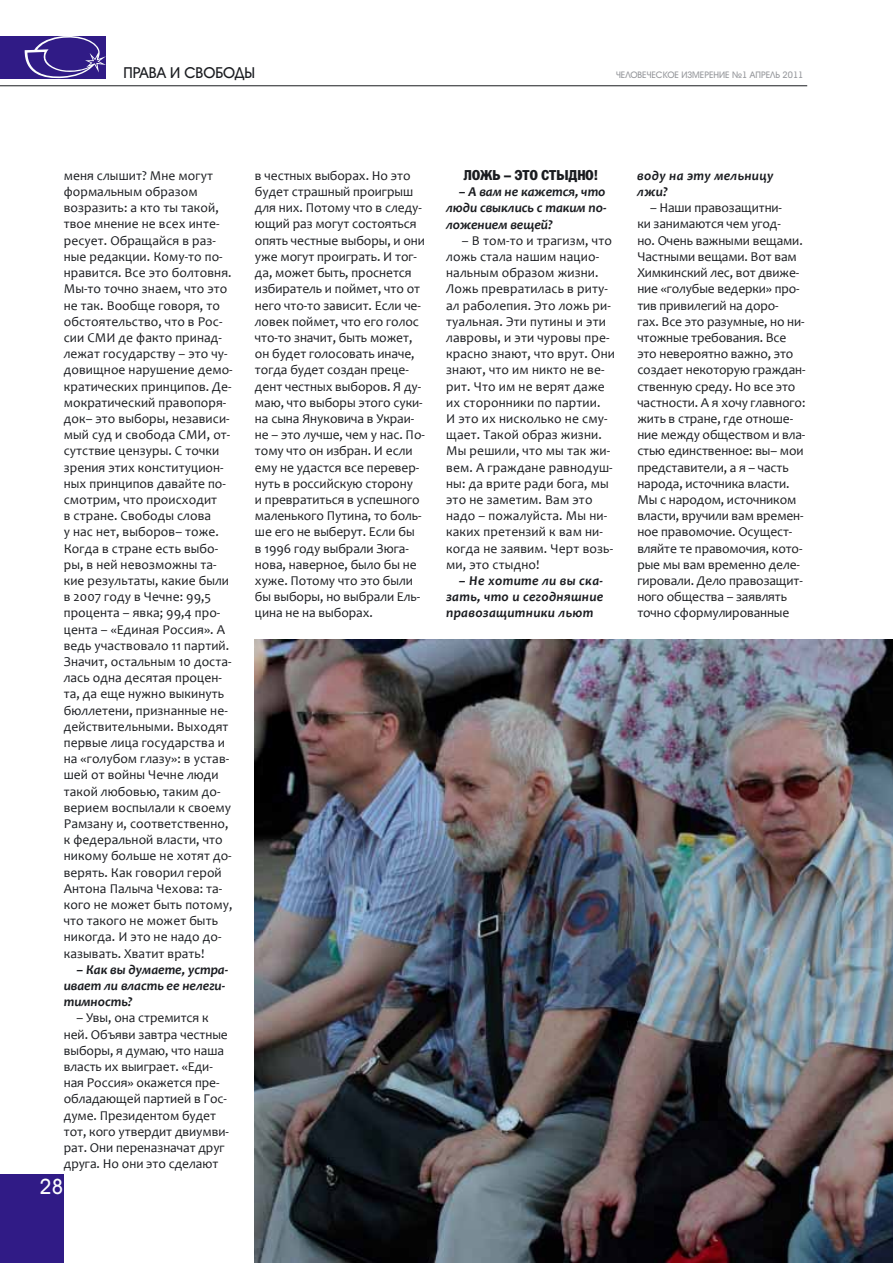
<style>
.page{position:relative;width:893px;height:1263px;background:#fff}
.page>*{position:absolute;margin:0;border:0;box-sizing:border-box;transform-origin:0 0}
.t1{font:21px "ez Avante";color:#fcfefe}
.t2{font:15px "ez Avante";color:#1a1c20}
.t3{font:13.95px "ez Fagot";color:#1a1c20}
.t4{font:13.5px/16.2px "Candara";letter-spacing:.005em;color:#1a1c20}
.t5{font:italic 700 13.5px/16.2px "Candara";color:#1a1c20;text-align:justify}
.t6{font:italic 700 13.5px/16.2px "Candara";letter-spacing:.025em;color:#1a1c20}
.t7{font:9px "ez Avante";color:#96989c}
</style>
<div class="page">
<hr style="left:0;top:85px;width:807px;height:1px;background:#1a1c20">
<div style="left:0;top:36px;width:106px;height:42px;background:#301b86"></div>
<svg style="left:24px;top:36px;width:82px;height:43px"></svg>
<img style="left:255px;top:640px;width:638px;height:623px">
<div style="left:0;top:1174px;width:64px;height:89px;background:#301b86"></div>
<p class="t2" style="left:124px;top:64px;width:133px">права и свободы</p>
<p class="t7" style="left:616px;top:70px;width:189px">человеческое измерение №1 апрель 2011</p>
<p class="t4" style="left:64px;top:167px;width:170px">меня слышит? Мне могут формальным образом возразить: а кто ты такой, твое мнение не всех инте&shy;ресует. Обращайся в раз&shy;ные редакции. Кому-то по&shy;нравится. Все это болтовня.<br>Мы-то точно знаем, что это не так. Вообще говоря, то обстоятельство, что в Рос&shy;сии СМИ де факто принад&shy;лежат государству – это чу&shy;довищное нарушение демо&shy;кратических принципов. Де&shy;мократический правопоря&shy;док– это выборы, независи&shy;мый суд и свобода СМИ, от&shy;сутствие цензуры. С точки зрения этих конституцион&shy;ных принципов давайте по&shy;смотрим, что происходит<br>в стране. Свободы слова<br>у нас нет, выборов– тоже.<br>Когда в стране есть выбо&shy;ры, в ней невозможны та&shy;кие результаты, какие были в 2007 году в Чечне: 99,5 процента – явка; 99,4 про&shy;цента – «Единая Россия». А ведь участвовало 11 партий.<br>Значит, остальным 10 доста&shy;лась одна десятая процен&shy;та, да еще нужно выкинуть бюллетени, признанные не&shy;действительными. Выходят первые лица государства и на «голубом глазу»: в устав&shy;шей от войны Чечне люди такой любовью, таким до&shy;верием воспылали к своему<br>Рамзану и, соответственно, к федеральной власти, что никому больше не хотят до&shy;верять. Как говорил герой<br>Антона Палыча Чехова: та&shy;кого не может быть потому, что такого не может быть никогда. И это не надо до&shy;казывать. Хватит врать!</p>
<p class="t5" style="left:64px;top:961px;width:166px;text-align:left;text-indent:13px">– Как вы думаете, устра&shy;ивает ли власть ее нелеги&shy;тимность?</p>
<p class="t4" style="left:64px;top:1010px;width:166px;text-indent:13px">– Увы, она стремится к ней. Объяви завтра честные выборы, я думаю, что наша власть их выиграет. «Еди&shy;ная Россия» окажется пре&shy;обладающей партией в Гос&shy;думе. Президентом будет тот, кого утвердит двиумви&shy;рат. Они переназначат друг друга. Но они это сделают</p>
<h1 class="t1" style="left:40px;top:1174px;width:26px">28</h1>
<p class="t4" style="left:255px;top:167px;width:171px">в честных выборах. Но это будет страшный проигрыш для них. Потому что в следу&shy;ющий раз могут состояться опять честные выборы, и они уже могут проиграть. И тог&shy;да, может быть, проснется избиратель и поймет, что от него что-то зависит. Если че&shy;ловек поймет, что его голос что-то значит, быть может, он будет голосовать иначе, тогда будет создан преце&shy;дент честных выборов. Я ду&shy;маю, что выборы этого суки&shy;на сына Януковича в Украи&shy;не – это лучше, чем у нас. По&shy;тому что он избран. И если ему не удастся все перевер&shy;нуть в российскую сторону<br>и превратиться в успешного маленького Путина, то боль&shy;ше его не выберут. Если бы<br>в 1996 году выбрали Зюга&shy;нова, наверное, было бы не хуже. Потому что это были бы выборы, но выбрали Ель&shy;цина не на выборах.</p>
<p class="t3" style="left:464px;top:167px;width:136px">Ложь – это стыдно!</p>
<p class="t5" style="left:446px;top:184px;width:162px;text-indent:13px">– А вам не кажется, что люди свыклись с таким по&shy;ложением вещей?</p>
<p class="t4" style="left:446px;top:232px;width:170px;text-indent:16px">– В том-то и трагизм, что ложь стала нашим нацио&shy;нальным образом жизни.<br>Ложь превратилась в риту&shy;ал раболепия. Это ложь ри&shy;туальная. Эти путины и эти лавровы, и эти чуровы пре&shy;красно знают, что врут. Они знают, что им никто не ве&shy;рит. Что им не верят даже их сторонники по партии.<br>И это их нисколько не сму&shy;щает. Такой образ жизни.<br>Мы решили, что мы так жи&shy;вем. А граждане равнодуш&shy;ны: да врите ради бога, мы это не заметим. Вам это надо – пожалуйста. Мы ни&shy;каких претензий к вам ни&shy;когда не заявим. Черт возь&shy;ми, это стыдно!</p>
<p class="t5" style="left:446px;top:573px;width:159px;text-indent:13px">– Не хотите ли вы ска&shy;зать, что и сегодняшние правозащитники льют</p>
<p class="t6" style="left:637px;top:167px;width:138px">воду на эту мельницу лжи?</p>
<p class="t4" style="left:637px;top:200px;width:170px;text-indent:13px">– Наши правозащитни-<br>ки занимаются чем угод-<br>но. Очень важными вещами.<br>Частными вещами. Вот вам<br>Химкинский лес, вот движе&shy;ние «голубые ведерки» про&shy;тив привилегий на доро-<br>гах. Все это разумные, но ни&shy;чтожные требования. Все это невероятно важно, это создает некоторую граждан&shy;ственную среду. Но все это частности. А я хочу главного: жить в стране, где отноше&shy;ние между обществом и вла&shy;стью единственное: вы– мои представители, а я – часть народа, источника власти.<br>Мы с народом, источником власти, вручили вам времен&shy;ное правомочие. Осущест&shy;вляйте те правомочия, кото&shy;рые мы вам временно деле&shy;гировали. Дело правозащит&shy;ного общества – заявлять точно сформулированные</p>
</div>
